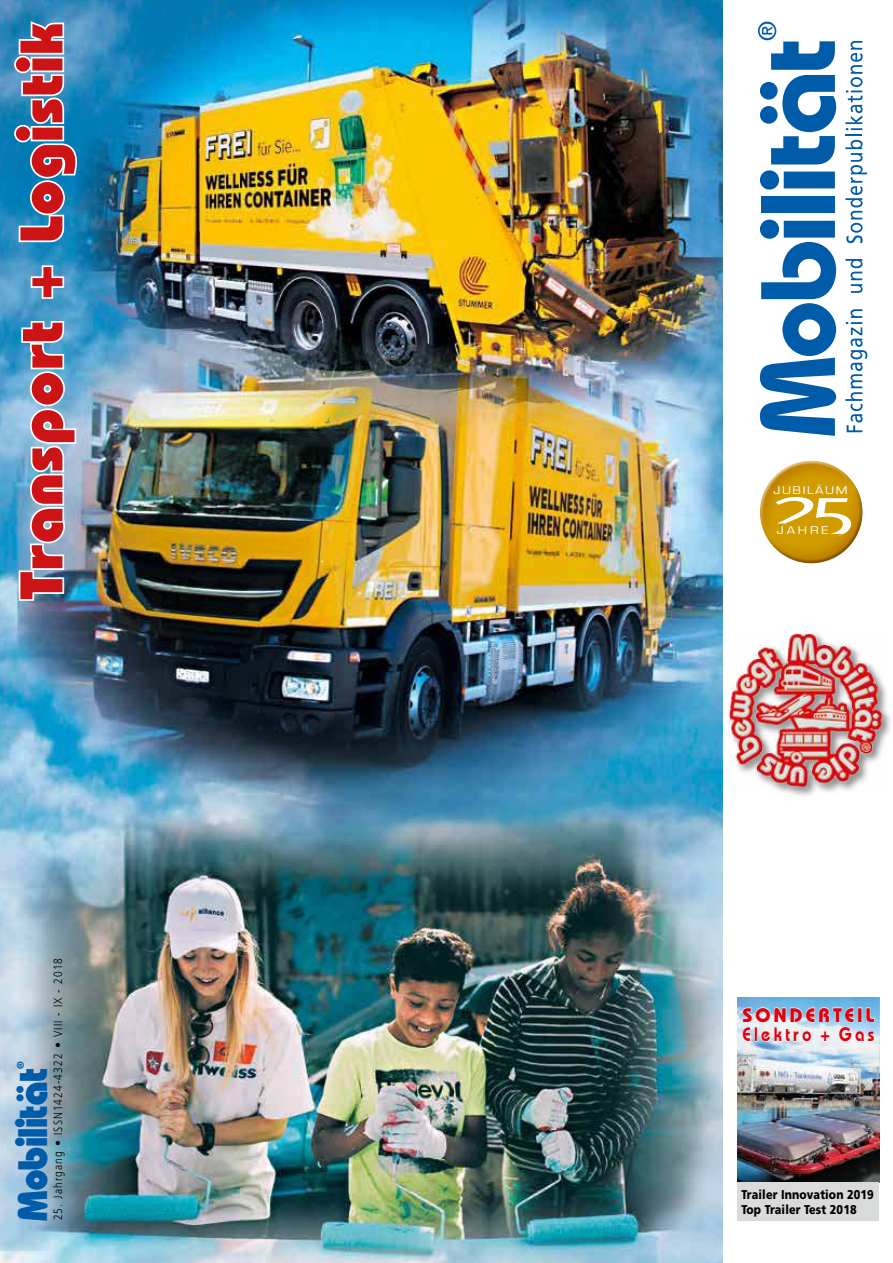
<style>
.page{position:relative;width:893px;height:1263px;background:#fff}
.page>*{position:absolute;margin:0;border:0;box-sizing:border-box;transform-origin:0 0}
.t1{font:800 60px "Bauhaus";letter-spacing:.02em;color:#cc1315}
.t2{font:800 41.25px "Bauhaus";letter-spacing:-.025em;color:#005ba9;scale:.9 1}
.t3{font:600 19.5px "Bauhaus";letter-spacing:.19em;color:#e2000e;scale:.87 1}
.t4{font:700 19.5px "Bauhaus";letter-spacing:.13em;color:#e2000e}
.t5{font:900 12.75px/15px "Frutiger";letter-spacing:.01em;color:#000;scale:.85 1}
.t6{font:300 12px "Frutiger";letter-spacing:.11em;color:#000;scale:.85 1}
.t7{font:11.55px "Eurostile";letter-spacing:.11em;color:#fff;scale:1.2 1}
.t8{font:800 9.6px "Bauhaus";color:#005ba9}
</style>
<div class="page">
<img style="left:0;top:0;width:723px;height:1263px">
<svg style="left:845px;top:309px;width:22px;height:123px"></svg>
<svg style="left:845px;top:259px;width:18px;height:34px"></svg>
<svg style="left:845px;top:41px;width:22px;height:202px"></svg>
<svg style="left:760px;top:220px;width:76px;height:216px"></svg>
<div style="left:761px;top:196px;width:74px;height:17px;background:#005ba9"></div>
<svg style="left:760px;top:170px;width:75px;height:20px"></svg>
<svg style="left:758px;top:22px;width:78px;height:142px"></svg>
<img style="left:17px;top:319px;width:61px;height:283px">
<svg style="left:29px;top:264px;width:37px;height:37px"></svg>
<svg style="left:12px;top:18px;width:67px;height:226px"></svg>
<div style="left:727px;top:631px;width:166px;height:169px;background:#000;opacity:.5"></div>
<img style="left:729px;top:634px;width:157px;height:158px">
<img style="left:737px;top:1121px;width:142px;height:61px">
<img style="left:737px;top:998px;width:142px;height:123px">
<svg style="left:742px;top:1007px;width:133px;height:35px"></svg>
<svg style="left:760px;top:460px;width:89px;height:66px"></svg>
<svg style="left:762px;top:477px;width:101px;height:87px"></svg>
<svg style="left:775px;top:497px;width:76px;height:41px"></svg>
<div style="left:737px;top:1182px;width:142px;height:38px;background:#d9dada"></div>
<h1 class="t1" style="left:16px;top:599px;width:579px;rotate:-90deg">Transport + Logistik</h1>
<p class="t6" style="left:52px;top:1220px;width:310px;rotate:-90deg">25. Jahrgang • ISSN1424-4322 • VIII - IX - 2018</p>
<p class="t8" style="left:16px;top:1069px;width:9px;rotate:-90deg">®</p>
<h2 class="t2" style="left:15px;top:1222px;width:173px;rotate:-90deg">Mobilität</h2>
<p class="t7" style="left:774px;top:483px;width:63px">JUBILÄUM</p>
<p class="t7" style="left:777px;top:523px;width:45px">JAHRE</p>
<h3 class="t4" style="left:742px;top:1008px;width:133px">SONDERTEIL</h3>
<h3 class="t3" style="left:742px;top:1027px;width:153px">Elektro + Gas</h3>
<p class="t5" style="left:742px;top:1188px;width:157px">Trailer Innovation 2019<br>Top Trailer Test 2018</p>
</div>
